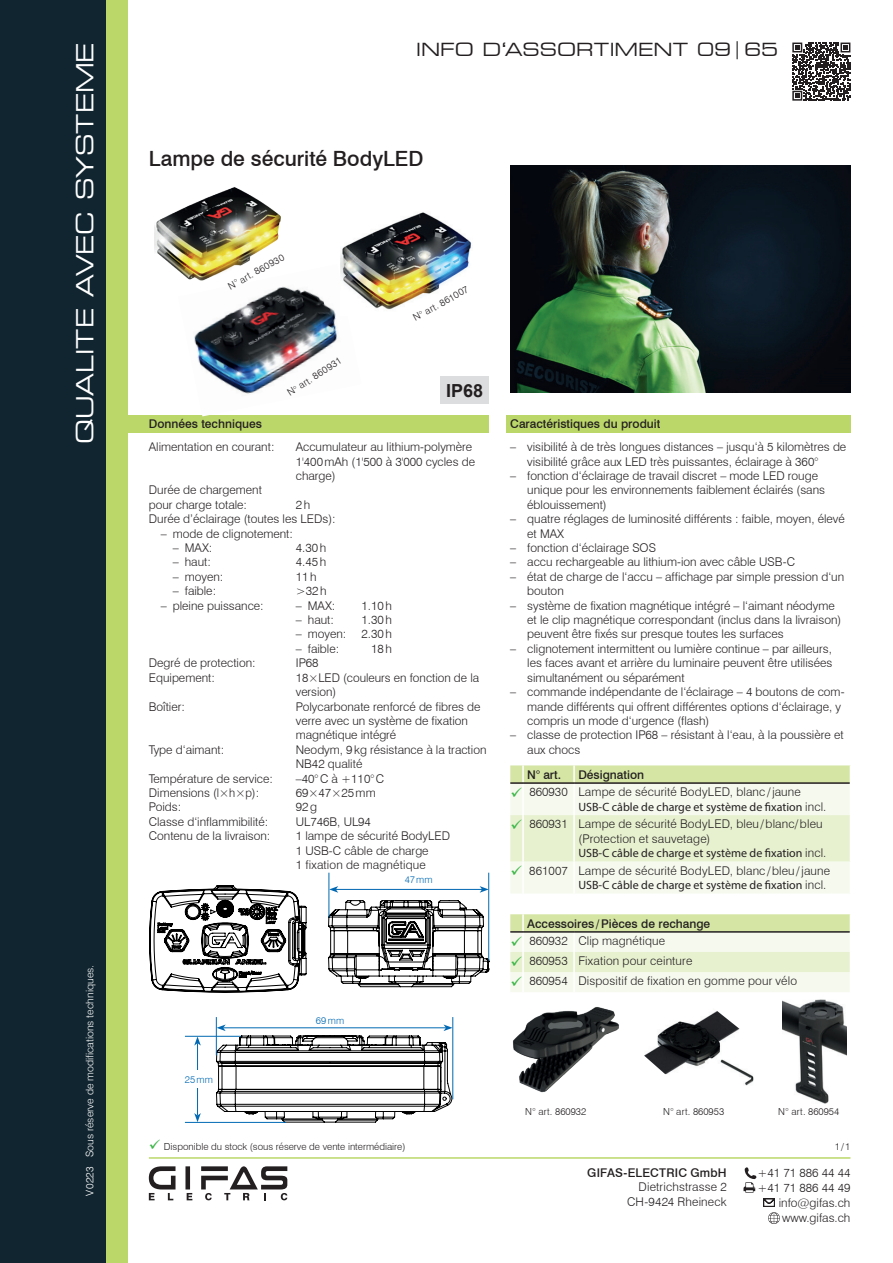
<style>
.page{position:relative;width:893px;height:1263px;background:#fff}
.page>*{position:absolute;margin:0;border:0;box-sizing:border-box;transform-origin:0 0}
.t1{font:expanded 23.55px "Square 721 BT";color:#fff}
.t2{font:500 21px "Swiss 721 BT";color:#231f20}
.t3{font:expanded 18px "Square 721 BT";letter-spacing:.005em;color:#231f20}
.t4{font:700 18px "Arial";color:#231f20}
.t5{font:300 12px/14.4px "Swiss 721 BT";color:#231f20}
.t6{font:12px "Myriad Pro";color:#231f20}
.t7{font:500 12px "Swiss 721 BT";color:#231f20}
.t8{font:300 10.5px "Swiss 721 BT";color:#fff}
.t9{font:300 9.75px "Swiss 721 BT";color:#231f20}
.t10{font:300 9.75px "Swiss 721 BT";letter-spacing:.02em;color:#0168b3}
.s1{color:#3eb649}
.s2{font-family:"Swiss 721 BT";font-weight:300}
</style>
<div class="page">
<div style="left:0;top:0;width:106px;height:1263px;background:#112530"></div>
<div style="left:106px;top:0;width:22px;height:1263px;background:#bbd76a"></div>
<div style="left:185px;top:1166px;width:5px;height:23px;background:#231f20"></div>
<svg style="left:149px;top:1166px;width:27px;height:34px"></svg>
<svg style="left:187px;top:1193px;width:5px;height:7px"></svg>
<svg style="left:201px;top:1166px;width:86px;height:34px"></svg>
<hr style="left:149px;top:1157px;width:701px;height:2px;background:#bbd76a">
<svg style="left:743px;top:1167px;width:13px;height:26px"></svg>
<svg style="left:763px;top:1198px;width:17px;height:26px"></svg>
<div style="left:441px;top:376px;width:48px;height:28px;background:#dcdddf"></div>
<div style="left:120px;top:416px;width:369px;height:17px;background:#bbd76a"></div>
<div style="left:506px;top:416px;width:344px;height:17px;background:#bbd76a"></div>
<img style="left:154px;top:187px;width:127px;height:84px">
<img style="left:178px;top:264px;width:183px;height:152px">
<img style="left:510px;top:166px;width:340px;height:227px">
<img style="left:513px;top:1007px;width:106px;height:86px">
<img style="left:644px;top:1011px;width:109px;height:75px">
<img style="left:783px;top:999px;width:63px;height:105px">
<img style="left:340px;top:212px;width:132px;height:104px">
<svg style="left:149px;top:872px;width:341px;height:251px"></svg>
<svg style="left:792px;top:42px;width:59px;height:56px"></svg>
<svg style="left:792px;top:43px;width:58px;height:58px"></svg>
<svg style="left:510px;top:765px;width:341px;height:128px;background:#ecf4d9"></svg>
<hr style="left:523px;top:782px;width:51px;height:2px;background:#231f20">
<hr style="left:574px;top:782px;width:276px;height:2px;background:#231f20">
<svg style="left:510px;top:914px;width:340px;height:78px;background:#e7efd2"></svg>
<h1 class="t1" style="left:71px;top:444px;width:403px;rotate:-90deg">QUALITE AVEC SYSTEME</h1>
<h3 class="t3" style="left:416px;top:39px;width:363px">INFO D‘ASSORTIMENT 09|65</h3>
<h2 class="t2" style="left:149px;top:146px;width:276px">Lampe de sécurité BodyLED</h2>
<p class="t9" style="left:226px;top:282px;width:64px;rotate:-29deg">N° art. 860930</p>
<p class="t9" style="left:411px;top:313px;width:63px;rotate:-29deg">N° art. 861007</p>
<p class="t9" style="left:285px;top:389px;width:64px;rotate:-33deg">N° art. 860931</p>
<h3 class="t4" style="left:446px;top:378px;width:39px">IP68</h3>
<p class="t7" style="left:510px;top:417px;width:152px">Caractéristiques du produit</p>
<p class="t5" style="left:527px;top:440px;width:321px;text-indent:-17px">– visibilité à de très longues distances – jusqu‘à 5 kilomètres de visibilité grâce aux LED très puissantes, éclairage à 360°</p>
<p class="t5" style="left:527px;top:468px;width:299px;text-indent:-17px">– fonction d‘éclairage de travail discret – mode LED rouge unique pour les environnements faiblement éclairés (sans éblouissement)</p>
<p class="t5" style="left:527px;top:512px;width:319px;text-indent:-17px">– quatre réglages de luminosité différents : faible, moyen, élevé et MAX</p>
<p class="t5" style="left:510px;top:540px;width:147px">– fonction d‘éclairage SOS</p>
<p class="t5" style="left:510px;top:555px;width:286px">– accu rechargeable au lithium-ion avec câble USB-C</p>
<p class="t5" style="left:527px;top:569px;width:318px;text-indent:-17px">– état de charge de l‘accu – affichage par simple pression d‘un bouton</p>
<p class="t5" style="left:527px;top:598px;width:315px;text-indent:-17px">– système de fixation magnétique intégré – l‘aimant néodyme et le clip magnétique correspondant (inclus dans la livraison) peuvent être fixés sur presque toutes les surfaces</p>
<p class="t5" style="left:527px;top:641px;width:307px;text-align:justify;text-indent:-17px">– clignotement intermittent ou lumière continue – par ailleurs, les faces avant et arrière du luminaire peuvent être utilisées simultanément ou séparément</p>
<p class="t5" style="left:527px;top:684px;width:319px;text-indent:-17px">– commande indépendante de l‘éclairage – 4 boutons de com&shy;mande différents qui offrent différentes options d‘éclairage, y compris un mode d‘urgence (flash)</p>
<p class="t5" style="left:527px;top:728px;width:318px;text-indent:-17px">– classe de protection IP68 – résistant à l‘eau, à la poussière et aux chocs</p>
<p class="t7" style="left:149px;top:417px;width:115px">Données techniques</p>
<p class="t5" style="left:149px;top:440px;width:127px">Alimentation en courant:</p>
<p class="t5" style="left:296px;top:440px;width:181px">Accumulateur au lithium-polymère<br>1'400mAh (1'500 à 3'000 cycles de charge)</p>
<p class="t5" style="left:149px;top:483px;width:115px">Durée de chargement pour charge totale:</p>
<p class="t5" style="left:149px;top:497px;width:188px;text-indent:147px">2h<br>Durée d’éclairage (toutes les LEDs):</p>
<p class="t5" style="left:161px;top:526px;width:134px">– mode de clignotement:</p>
<p class="t5" style="left:173px;top:540px;width:41px">– MAX:</p>
<p class="t5" style="left:296px;top:540px;width:32px">4.30h</p>
<p class="t5" style="left:173px;top:555px;width:40px">– haut:</p>
<p class="t5" style="left:296px;top:555px;width:32px">4.45h</p>
<p class="t5" style="left:173px;top:569px;width:52px">– moyen:</p>
<p class="t5" style="left:296px;top:569px;width:22px">11h</p>
<p class="t5" style="left:173px;top:584px;width:45px">– faible:</p>
<p class="t5" style="left:296px;top:584px;width:32px">&gt;32h</p>
<p class="t5" style="left:161px;top:598px;width:104px">– pleine puissance:</p>
<p class="t5" style="left:296px;top:598px;width:41px">– MAX:</p>
<p class="t5" style="left:361px;top:598px;width:32px">1.10h</p>
<p class="t5" style="left:296px;top:612px;width:40px">– haut:</p>
<p class="t5" style="left:361px;top:612px;width:32px">1.30h</p>
<p class="t5" style="left:296px;top:627px;width:52px">– moyen:</p>
<p class="t5" style="left:361px;top:627px;width:32px">2.30h</p>
<p class="t5" style="left:296px;top:641px;width:45px">– faible:</p>
<p class="t5" style="left:371px;top:641px;width:22px">18h</p>
<p class="t5" style="left:149px;top:656px;width:108px">Degré de protection:</p>
<p class="t5" style="left:296px;top:656px;width:24px">IP68</p>
<p class="t5" style="left:149px;top:670px;width:68px">Equipement:</p>
<p class="t5" style="left:296px;top:670px;width:185px">18×LED (couleurs en fonction de la version)</p>
<p class="t5" style="left:149px;top:699px;width:38px">Boîtier:</p>
<p class="t5" style="left:296px;top:699px;width:186px">Polycarbonate renforcé de fibres de verre avec un système de fixation magnétique intégré</p>
<p class="t5" style="left:149px;top:742px;width:77px">Type d‘aimant:</p>
<p class="t5" style="left:296px;top:742px;width:192px">Neodym, 9kg résistance à la traction<br>NB42 qualité</p>
<p class="t5" style="left:149px;top:771px;width:126px">Température de service:</p>
<p class="t5" style="left:296px;top:771px;width:90px">–40°C à +110°C</p>
<p class="t5" style="left:149px;top:785px;width:112px">Dimensions (l×h×p):</p>
<p class="t5" style="left:296px;top:785px;width:81px">69×47×25mm</p>
<p class="t5" style="left:149px;top:800px;width:34px">Poids:</p>
<p class="t5" style="left:296px;top:800px;width:23px">92g</p>
<p class="t5" style="left:149px;top:814px;width:121px">Classe d‘inflammibilité:</p>
<p class="t5" style="left:296px;top:814px;width:77px">UL746B, UL94</p>
<p class="t5" style="left:149px;top:828px;width:123px">Contenu de la livraison:</p>
<p class="t5" style="left:296px;top:828px;width:156px">1 lampe de sécurité BodyLED<br>1 USB-C câble de charge<br>1 fixation de magnétique</p>
<p class="t7" style="left:527px;top:767px;width:35px">N° art.</p>
<p class="t7" style="left:578px;top:767px;width:67px">Désignation</p>
<p class="t5" style="left:510px;top:785px;width:292px"><span class="s1">✓</span> 860930 Lampe de sécurité BodyLED, blanc/jaune</p>
<p class="t6" style="left:578px;top:799px;width:249px">USB-C câble de charge et système de fixation <span class="s2">incl.</span></p>
<p class="t5" style="left:578px;top:817px;width:246px;text-indent:-68px"><span class="s1">✓</span> 860931 Lampe de sécurité BodyLED, bleu/blanc/bleu (Protection et sauvetage)</p>
<p class="t6" style="left:578px;top:846px;width:249px">USB-C câble de charge et système de fixation <span class="s2">incl.</span></p>
<p class="t5" style="left:510px;top:863px;width:321px"><span class="s1">✓</span> 861007 Lampe de sécurité BodyLED, blanc/bleu/jaune</p>
<p class="t6" style="left:578px;top:878px;width:249px">USB-C câble de charge et système de fixation <span class="s2">incl.</span></p>
<p class="t7" style="left:527px;top:916px;width:184px">Accessoires/Pièces de rechange</p>
<p class="t5" style="left:510px;top:934px;width:156px"><span class="s1">✓</span> 860932 Clip magnétique</p>
<p class="t5" style="left:510px;top:954px;width:183px"><span class="s1">✓</span> 860953 Fixation pour ceinture</p>
<p class="t5" style="left:510px;top:974px;width:288px"><span class="s1">✓</span> 860954 Dispositif de fixation en gomme pour vélo</p>
<p class="t10" style="left:405px;top:873px;width:29px">47mm</p>
<p class="t8" style="left:83px;top:1157px;width:194px;rotate:-90deg">Sous réserve de modifications techniques.</p>
<p class="t10" style="left:316px;top:1015px;width:30px">69mm</p>
<p class="t10" style="left:185px;top:1073px;width:30px">25mm</p>
<p class="t9" style="left:525px;top:1105px;width:63px">N° art. 860932</p>
<p class="t9" style="left:663px;top:1105px;width:63px">N° art. 860953</p>
<p class="t9" style="left:778px;top:1105px;width:63px">N° art. 860954</p>
<p class="t9" style="left:149px;top:1140px;width:258px"><span class="s1">✓</span> Disponible du stock (sous réserve de vente intermédiaire)</p>
<p class="t9" style="left:835px;top:1140px;width:17px">1/1</p>
<p class="t8" style="left:83px;top:1196px;width:31px;rotate:-90deg">V0223</p>
<p class="t7" style="left:587px;top:1165px;width:141px">GIFAS-ELECTRIC GmbH</p>
<p class="t5" style="left:627px;top:1179px;width:101px;text-align:right">Dietrichstrasse 2<br>CH-9424 Rheineck</p>
<p class="t5" style="left:757px;top:1165px;width:95px;line-height:15px;text-align:right">+41 71 886 44 44 +41 71 886 44 49 info@gifas.ch www.gifas.ch</p>
</div>
